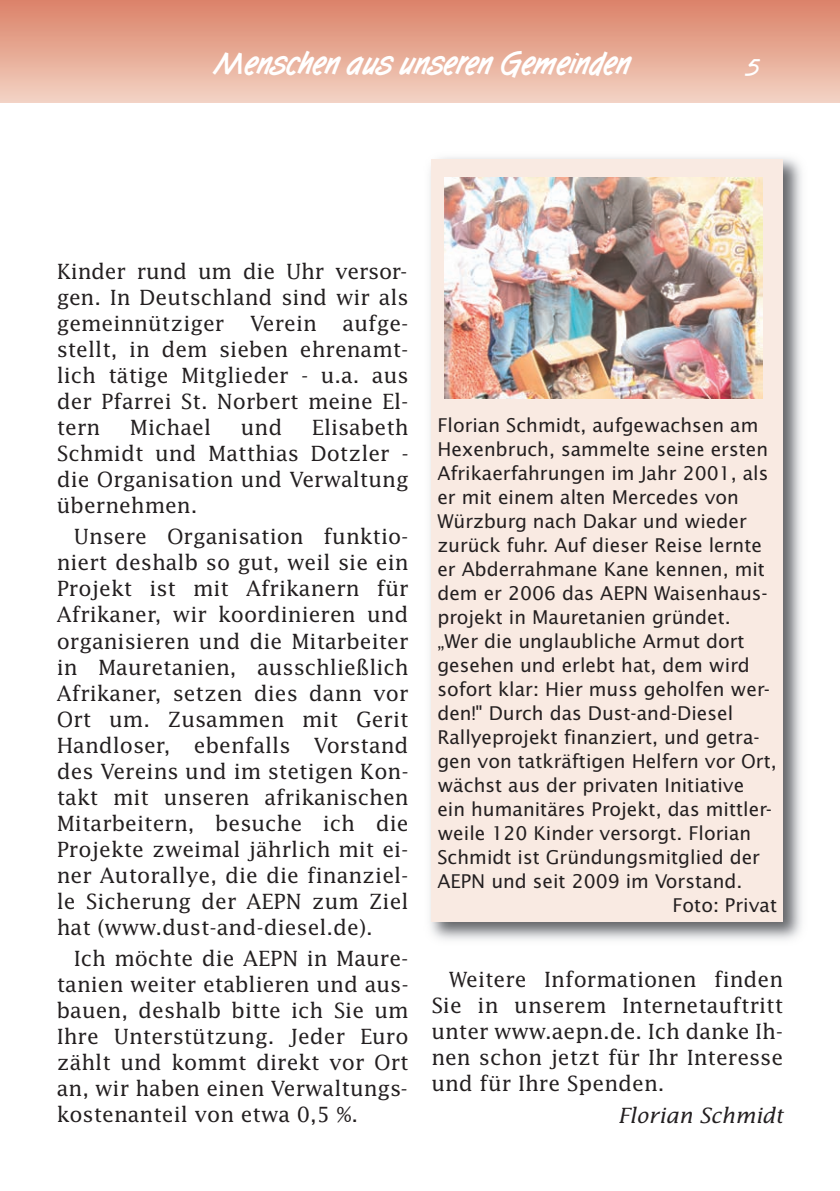
<style>
.page{position:relative;width:840px;height:1191px;background:#fff}
.page>*{position:absolute;margin:0;border:0;box-sizing:border-box;transform-origin:0 0}
.t1{font:700 32px "Tomboy";color:#fff}
.t2{font:700 22px "Tomboy";color:#fff}
.t3{font:21px/26px "Lucida";color:#231f20;text-align:justify}
.t4{font:italic 21px "Lucida";color:#231f20}
.t5{font:19px "Lucida Sans";color:#231f20}
</style>
<div class="page">
<div style="left:0;top:0;width:839px;height:102px;background:linear-gradient(to bottom,#db8167,#f2d1c2)"></div>
<div style="left:0;top:0;width:17px;height:102px;background:linear-gradient(to bottom,#db8167,#f2d1c2)"></div>
<img style="left:430px;top:157px;width:372px;height:783px">
<div style="left:431px;top:159px;width:351px;height:762px;background:#f9eae2"></div>
<img style="left:444px;top:177px;width:318px;height:221px">
<h1 class="t1" style="left:216px;top:44px;width:416px">Menschen aus unseren Gemeinden</h1>
<p class="t2" style="left:745px;top:55px;width:16px">5</p>
<p class="t3" style="left:57px;top:258px;width:353px">Kinder rund um die Uhr versor&shy;gen. In Deutschland sind wir als gemeinnütziger Verein aufge&shy;stellt, in dem sieben ehrenamt&shy;lich tätige Mitglieder - u.a. aus der Pfarrei St. Norbert meine El&shy;tern</p>
<p class="t3" style="left:57px;top:414px;width:353px;text-indent:255px">Elisabeth Schmidt und Matthias Dotzler - die Organisation und Verwaltung übernehmen.</p>
<p class="t3" style="left:57px;top:524px;width:353px;text-indent:17px">Unsere Organisation funktio&shy;niert deshalb so gut, weil sie ein Projekt ist mit Afrikanern für Afrikaner, wir koordinieren und organisieren und die Mitarbeiter in Mauretanien, ausschließlich Afrikaner, setzen dies dann vor Ort um. Zusammen mit Gerit Handloser, ebenfalls Vorstand des Vereins und im stetigen Kon&shy;takt mit unseren afrikanischen Mitarbeitern, besuche ich die Projekte zweimal jährlich mit ei&shy;ner Autorallye, die die finanziel&shy;le Sicherung der AEPN zum Ziel hat (www.dust-and-diesel.de).</p>
<p class="t3" style="left:57px;top:946px;width:353px;text-indent:17px">Ich möchte die AEPN in Maure&shy;tanien weiter etablieren und aus&shy;bauen, deshalb bitte ich Sie um Ihre Unterstützung. Jeder Euro zählt und kommt direkt vor Ort an, wir haben einen Verwaltungs&shy;kostenanteil von etwa 0,5 %.</p>
<p class="t3" style="left:130px;top:414px;width:83px">Michael</p>
<p class="t3" style="left:240px;top:414px;width:43px">und</p>
<p class="t5" style="left:437px;top:417px;width:322px">Florian Schmidt, aufgewachsen am</p>
<p class="t5" style="left:437px;top:441px;width:332px">Hexenbruch, sammelte seine ersten</p>
<p class="t5" style="left:437px;top:465px;width:332px">Afrikaerfahrungen im Jahr 2001, als</p>
<p class="t5" style="left:437px;top:489px;width:303px">er mit einem alten Mercedes von</p>
<p class="t5" style="left:437px;top:513px;width:311px">Würzburg nach Dakar und wieder</p>
<p class="t5" style="left:437px;top:537px;width:326px">zurück fuhr. Auf dieser Reise lernte</p>
<p class="t5" style="left:437px;top:561px;width:329px">er Abderrahmane Kane kennen, mit</p>
<p class="t5" style="left:437px;top:585px;width:332px">dem er 2006 das AEPN Waisenhaus-</p>
<p class="t5" style="left:437px;top:609px;width:295px">projekt in Mauretanien gründet.</p>
<p class="t5" style="left:437px;top:633px;width:309px">„Wer die unglaubliche Armut dort</p>
<p class="t5" style="left:437px;top:657px;width:314px">gesehen und erlebt hat, dem wird</p>
<p class="t5" style="left:437px;top:681px;width:334px">sofort klar: Hier muss geholfen wer-</p>
<p class="t5" style="left:437px;top:705px;width:297px">den!" Durch das Dust-and-Diesel</p>
<p class="t5" style="left:437px;top:729px;width:323px">Rallyeprojekt finanziert, und getra-</p>
<p class="t5" style="left:437px;top:753px;width:341px">gen von tatkräftigen Helfern vor Ort,</p>
<p class="t5" style="left:437px;top:777px;width:308px">wächst aus der privaten Initiative</p>
<p class="t5" style="left:437px;top:801px;width:336px">ein humanitäres Projekt, das mittler-</p>
<p class="t5" style="left:437px;top:825px;width:315px">weile 120 Kinder versorgt. Florian</p>
<p class="t5" style="left:437px;top:849px;width:324px">Schmidt ist Gründungsmitglied der</p>
<p class="t5" style="left:437px;top:873px;width:306px">AEPN und seit 2009 im Vorstand.</p>
<p class="t5" style="left:672px;top:897px;width:106px">Foto: Privat</p>
<p class="t3" style="left:431px;top:966px;width:353px;text-indent:17px">Weitere Informationen finden Sie in unserem Internetauftritt unter www.aepn.de. Ich danke Ih&shy;nen schon jetzt für Ihr Interesse und für Ihre Spenden.</p>
<p class="t4" style="left:617px;top:1103px;width:166px">Florian Schmidt</p>
</div>
